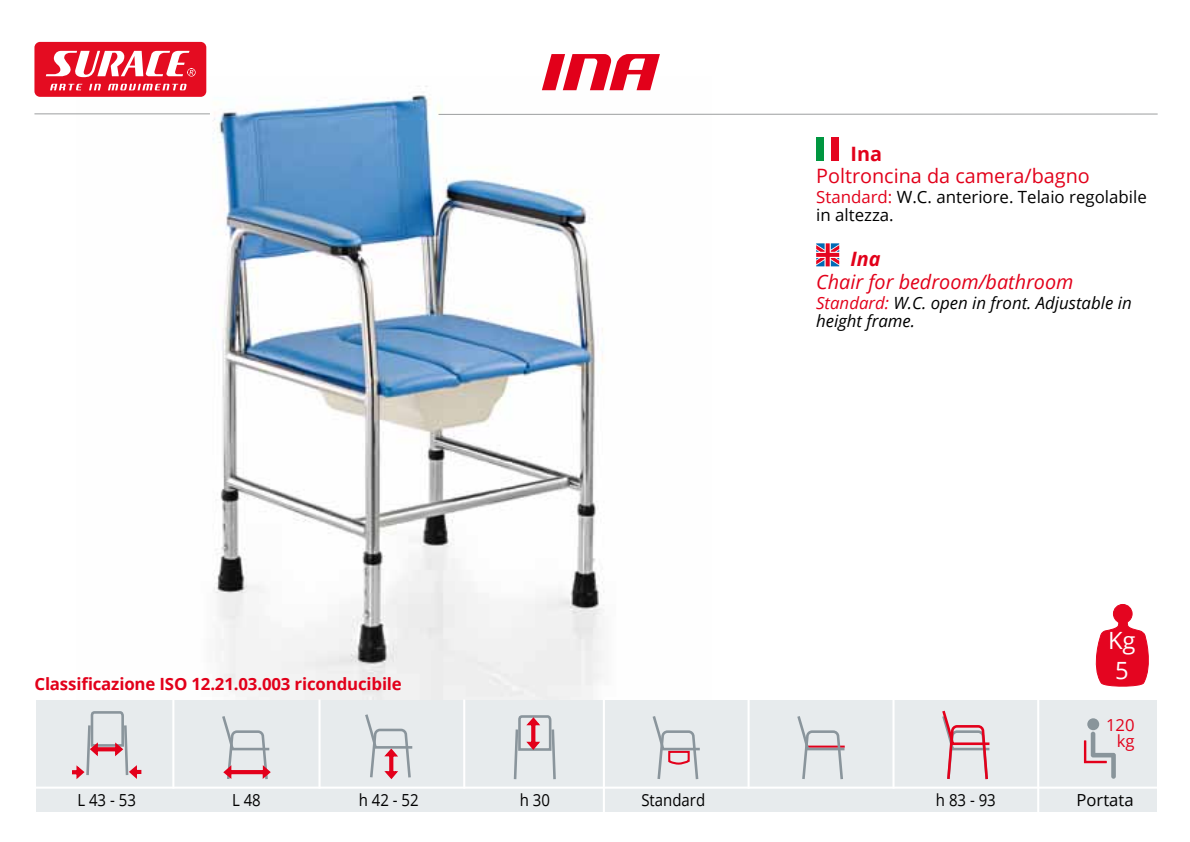
<style>
.page{position:relative;width:1190px;height:842px;background:#fff}
.page>*{position:absolute;margin:0;border:0;box-sizing:border-box;transform-origin:0 0}
.t1{font:italic 63.4px "SF Quartzite";color:#e2001a}
.t2{font:23.8px/29.8px "Open Sans";color:#fff}
.t3{font:19.8px "Open Sans";color:#e2001a}
.t4{font:italic 19.8px "Open Sans";color:#e2001a}
.t5{font:700 19.8px "Open Sans";color:#e2001a}
.t6{font:italic 700 19.8px "Open Sans";color:#e2001a}
.t7{font:16.8px/18px "Open Sans";color:#000}
.t8{font:italic 16.8px/18px "Open Sans";color:#000}
.t9{font:700 16.8px "Open Sans";letter-spacing:-.01em;color:#e2001a}
.t10{font:16.6px "Open Sans";color:#000;scale:.9 1}
.t11{font:16.6px "Open Sans";color:#000}
.t12{font:16.6px/16.6px "Open Sans";color:#e2001a;text-align:right}
.s1{color:#e2001a}
</style>
<div class="page">
<img style="left:77px;top:77px;width:634px;height:622px">
<div style="left:34px;top:42px;width:172px;height:55px;background:#e40c21;border-radius:6px"></div>
<svg style="left:50px;top:84px;width:32px;height:6px"></svg>
<svg style="left:89px;top:84px;width:12px;height:6px"></svg>
<svg style="left:108px;top:84px;width:78px;height:6px"></svg>
<svg style="left:46px;top:51px;width:150px;height:26px"></svg>
<hr style="left:34px;top:113px;width:176px;height:1px;background:#9c9e9f">
<hr style="left:438px;top:114px;width:719px;height:1px;background:#9c9e9f">
<div style="left:816px;top:137px;width:7px;height:24px;background:#009640"></div>
<div style="left:831px;top:137px;width:8px;height:24px;background:#e40520"></div>
<svg style="left:816px;top:243px;width:23px;height:23px"></svg>
<svg style="left:1095px;top:604px;width:54px;height:83px"></svg>
<div style="left:36px;top:699px;width:1120px;height:112px;background:#e7ebed"></div>
<hr style="left:172px;top:699px;width:2px;height:90px;background:#fff">
<hr style="left:318px;top:699px;width:2px;height:90px;background:#fff">
<hr style="left:602px;top:699px;width:3px;height:117px;background:#fff">
<hr style="left:463px;top:699px;width:2px;height:90px;background:#fff">
<hr style="left:747px;top:699px;width:2px;height:90px;background:#fff">
<hr style="left:892px;top:699px;width:2px;height:90px;background:#fff">
<hr style="left:1037px;top:699px;width:2px;height:115px;background:#fff">
<hr style="left:33px;top:786px;width:1126px;height:3px;background:#fff">
<svg style="left:72px;top:711px;width:69px;height:68px"></svg>
<svg style="left:222px;top:716px;width:49px;height:63px"></svg>
<svg style="left:365px;top:714px;width:47px;height:65px"></svg>
<svg style="left:513px;top:715px;width:43px;height:64px"></svg>
<svg style="left:652px;top:716px;width:47px;height:63px"></svg>
<svg style="left:797px;top:716px;width:47px;height:63px"></svg>
<svg style="left:942px;top:710px;width:47px;height:69px"></svg>
<svg style="left:1083px;top:718px;width:32px;height:61px"></svg>
<h1 class="t1" style="left:539px;top:43px;width:41px">ina</h1>
<p class="t9" style="left:34px;top:672px;width:369px">Classificazione ISO 12.21.03.003 riconducibile</p>
<p class="t5" style="left:850px;top:139px;width:33px">Ina</p>
<p class="t3" style="left:816px;top:163px;width:275px">Poltroncina da camera/bagno</p>
<p class="t7" style="left:816px;top:187px;width:332px"><span class="s1">Standard:</span> W.C. anteriore. Telaio regolabile in altezza.</p>
<p class="t6" style="left:850px;top:245px;width:32px">Ina</p>
<p class="t4" style="left:816px;top:268px;width:259px">Chair for bedroom/bathroom</p>
<p class="t8" style="left:816px;top:293px;width:317px"><span class="s1">Standard:</span> W.C. open in front. Adjustable in height frame.</p>
<h2 class="t2" style="left:1108px;top:625px;width:29px">Kg<br>5</h2>
<p class="t12" style="left:1105px;top:716px;width:30px">120 kg</p>
<p class="t10" style="left:77px;top:788px;width:67px">L 43 - 53</p>
<p class="t10" style="left:232px;top:788px;width:33px">L 48</p>
<p class="t10" style="left:359px;top:788px;width:68px">h 42 - 52</p>
<p class="t10" style="left:519px;top:788px;width:35px">h 30</p>
<p class="t10" style="left:641px;top:788px;width:72px">Standard</p>
<p class="t10" style="left:935px;top:788px;width:68px">h 83 - 93</p>
<p class="t11" style="left:1076px;top:788px;width:59px">Portata</p>
</div>
